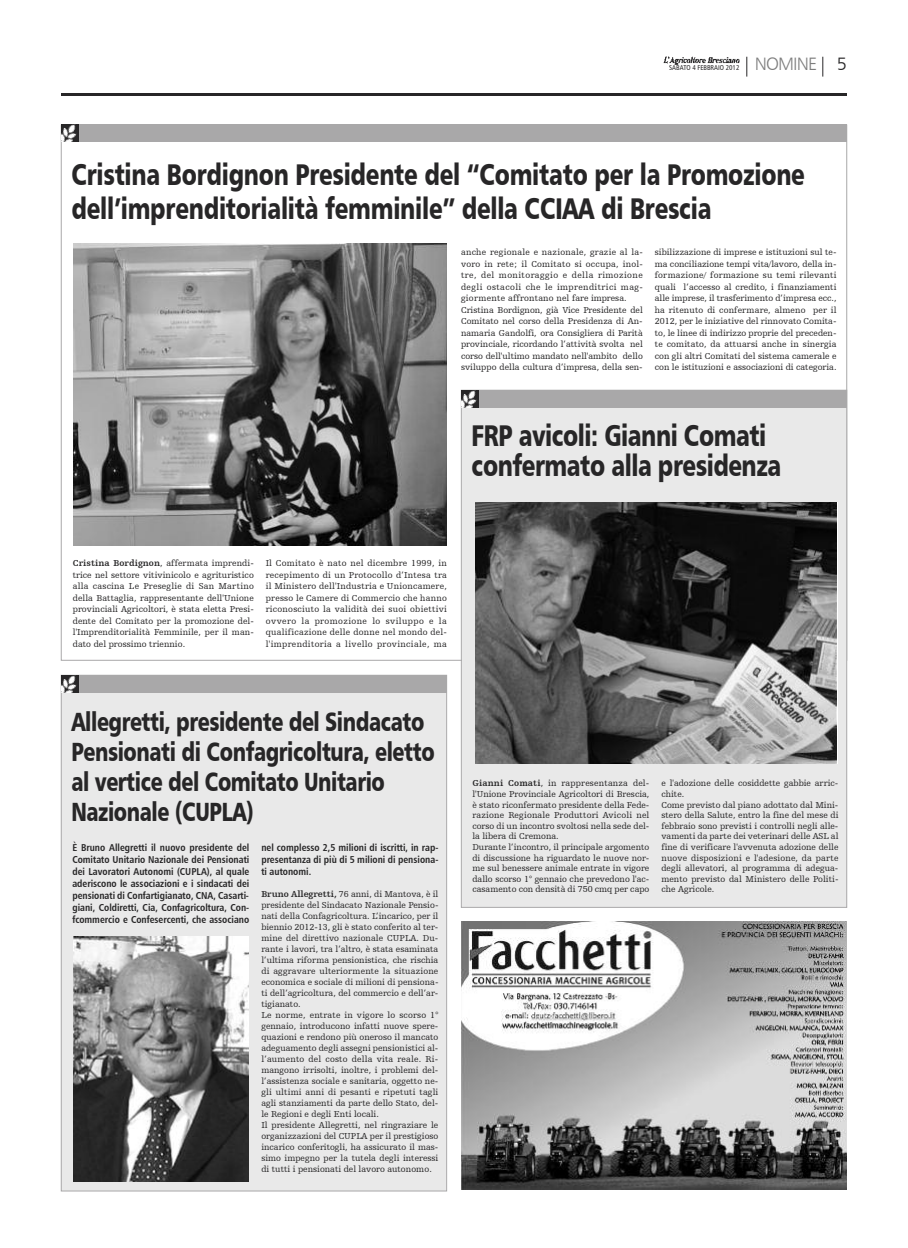
<style>
.page{position:relative;width:908px;height:1248px;background:#fff}
.page>*{position:absolute;margin:0;border:0;box-sizing:border-box;transform-origin:0 0}
.t1{font:30px/34px "Humanist 777 BT Black B";letter-spacing:-.01em;color:#272627;scale:.76 1}
.t2{font:26.4px/30px "Humanist 777 BT Black B";letter-spacing:-.02em;color:#272627;scale:.76 1}
.t3{font:18px "Humanist 777 BT Light B";letter-spacing:-.055em;color:#7d7d7d}
.t4{font:10px/12px "Humanist 777 BT Bold Condensed B";color:#272627;text-align:justify}
.t5{font:9px/11.5px "Humanist Slabserif 712 BT";color:#272627}
.t6{font:7px "Humanist 777 BT Roman Condensed B";color:#272627}
.s1{color:#272627}
.s2{font-weight:700}
</style>
<div class="page">
<hr style="left:61px;top:93px;width:785px;height:3px;background:#272627">
<img style="left:663px;top:57px;width:76px;height:8px">
<svg style="left:746px;top:57px;width:1px;height:20px"></svg>
<svg style="left:822px;top:57px;width:1px;height:20px"></svg>
<div style="left:61px;top:125px;width:785px;height:17px;background:#a9a8a9"></div>
<img style="left:61px;top:125px;width:17px;height:17px">
<div style="left:461px;top:390px;width:385px;height:517px;background:#e9e9e9"></div>
<div style="left:461px;top:391px;width:385px;height:17px;background:#a9a8a9"></div>
<img style="left:461px;top:391px;width:17px;height:17px">
<img style="left:461px;top:921px;width:385px;height:268px">
<img style="left:74px;top:244px;width:372px;height:302px">
<img style="left:475px;top:502px;width:360px;height:261px">
<div style="left:61px;top:675px;width:385px;height:515px;background:#e9e9e9"></div>
<div style="left:61px;top:676px;width:385px;height:17px;background:#a9a8a9"></div>
<img style="left:61px;top:676px;width:17px;height:17px">
<img style="left:74px;top:936px;width:175px;height:245px">
<p class="t6" style="left:669px;top:64px;width:72px">SABATO 4 FEBBRAIO 2012</p>
<h3 class="t3" style="left:754px;top:53px;width:93px">NOMINE <span class="s1">5</span></h3>
<h1 class="t1" style="left:71px;top:156px;width:966px">Cristina Bordignon Presidente del “Comitato per la Promozione dell’imprenditorialità femminile” della CCIAA di Brescia</h1>
<p class="t5" style="left:461px;top:246px;width:183px">anche regionale e nazionale, grazie al la&shy;voro in rete; il Comitato si occupa, inol&shy;tre, del monitoraggio e della rimozione degli ostacoli che le imprenditrici mag&shy;giormente affrontano nel fare impresa.<br>Cristina Bordignon, già Vice Presidente del Comitato nel corso della Presidenza di An&shy;namaria Gandolfi, ora Consigliera di Parità provinciale, ricordando l’attività svolta nel corso dell'ultimo mandato nell'ambito dello sviluppo della cultura d’impresa, della sen-</p>
<p class="t5" style="left:654px;top:246px;width:183px;text-align:justify">sibilizzazione di imprese e istituzioni sul te&shy;ma conciliazione tempi vita/lavoro, della in&shy;formazione/ formazione su temi rilevanti quali l’accesso al credito, i finanziamenti alle imprese, il trasferimento d’impresa ecc., ha ritenuto di confermare, almeno per il 2012, per le iniziative del rinnovato Comita&shy;to, le linee di indirizzo proprie del preceden&shy;te comitato, da attuarsi anche in sinergia con gli altri Comitati del sistema camerale e con le istituzioni e associazioni di categoria.</p>
<h1 class="t1" style="left:471px;top:419px;width:408px;line-height:30px">FRP avicoli: Gianni Comati confermato alla presidenza</h1>
<p class="t5" style="left:73px;top:557px;width:182px;text-align:justify"><span class="s2">Cristina Bordignon</span>, affermata imprendi&shy;trice nel settore vitivinicolo e agrituristico alla cascina Le Preseglie di San Martino della Battaglia, rappresentante dell'Unione provinciali Agricoltori, è stata eletta Presi&shy;dente del Comitato per la promozione del&shy;l'Imprenditorialità Femminile, per il man&shy;dato del prossimo triennio.</p>
<p class="t5" style="left:266px;top:557px;width:183px;text-align:justify">Il Comitato è nato nel dicembre 1999, in recepimento di un Protocollo d’Intesa tra il Ministero dell'Industria e Unioncamere, presso le Camere di Commercio che hanno riconosciuto la validità dei suoi obiettivi ovvero la promozione lo sviluppo e la qualificazione delle donne nel mondo del&shy;l'imprenditoria a livello provinciale, ma</p>
<h2 class="t2" style="left:71px;top:705px;width:479px">Allegretti, presidente del Sindacato<br>Pensionati di Confagricoltura, eletto al vertice del Comitato Unitario<br>Nazionale (CUPLA)</h2>
<p class="t4" style="left:72px;top:841px;width:178px">È Bruno allegretti il nuovo presidente del comitato unitario nazionale dei pensionati dei Lavoratori autonomi (cupLa), al quale aderiscono le associazioni e i sindacati dei pensionati di confartigianato, cna, casarti&shy;giani, coldiretti, cia, confagricoltura, con&shy;fcommercio e confesercenti, che associano</p>
<p class="t4" style="left:261px;top:841px;width:178px">nel complesso 2,5 milioni di iscritti, in rap&shy;presentanza di più di 5 milioni di pensiona&shy;ti autonomi.</p>
<p class="t5" style="left:261px;top:888px;width:179px;line-height:11px"><span class="s2">Bruno Allegretti,</span> 76 anni, di Mantova, è il presidente del Sindacato Nazionale Pensio&shy;nati della Confagricoltura. L’incarico, per il biennio 2012-13, gli è stato conferito al ter&shy;mine del direttivo nazionale CUPLA. Du&shy;rante i lavori, tra l’altro, è stata esaminata l’ultima riforma pensionistica, che rischia di aggravare ulteriormente la situazione economica e sociale di milioni di pensiona&shy;ti dell’agricoltura, del commercio e dell’ar&shy;tigianato.<br>Le norme, entrate in vigore lo scorso 1° gennaio, introducono infatti nuove spere&shy;quazioni e rendono più oneroso il mancato adeguamento degli assegni pensionistici al&shy;l’aumento del costo della vita reale. Ri&shy;mangono irrisolti, inoltre, i problemi del&shy;l’assistenza sociale e sanitaria, oggetto ne&shy;gli ultimi anni di pesanti e ripetuti tagli agli stanziamenti da parte dello Stato, del&shy;le Regioni e degli Enti locali.<br>Il presidente Allegretti, nel ringraziare le organizzazioni del CUPLA per il prestigioso incarico conferitogli, ha assicurato il mas&shy;simo impegno per la tutela degli interessi di tutti i pensionati del lavoro autonomo.</p>
<p class="t5" style="left:472px;top:777px;width:178px;line-height:10.6px"><span class="s2">Gianni Comati</span>, in rappresentanza del&shy;l'Unione Provinciale Agricoltori di Brescia, è stato riconfermato presidente della Fede&shy;razione Regionale Produttori Avicoli nel corso di un incontro svoltosi nella sede del&shy;la libera di Cremona.<br>Durante l’incontro, il principale argomento di discussione ha riguardato le nuove nor&shy;me sul benessere animale entrate in vigore dallo scorso 1° gennaio che prevedono l'ac&shy;casamento con densità di 750 cmq per capo</p>
<p class="t5" style="left:661px;top:777px;width:179px;line-height:10.6px">e l'adozione delle cosiddette gabbie arric&shy;chite.<br>Come previsto dal piano adottato dal Mini&shy;stero della Salute, entro la fine del mese di febbraio sono previsti i controlli negli alle&shy;vamenti da parte dei veterinari delle ASL al fine di verificare l'avvenuta adozione delle nuove disposizioni e l'adesione, da parte degli allevatori, al programma di adegua&shy;mento previsto dal Ministero delle Politi&shy;che Agricole.</p>
</div>
